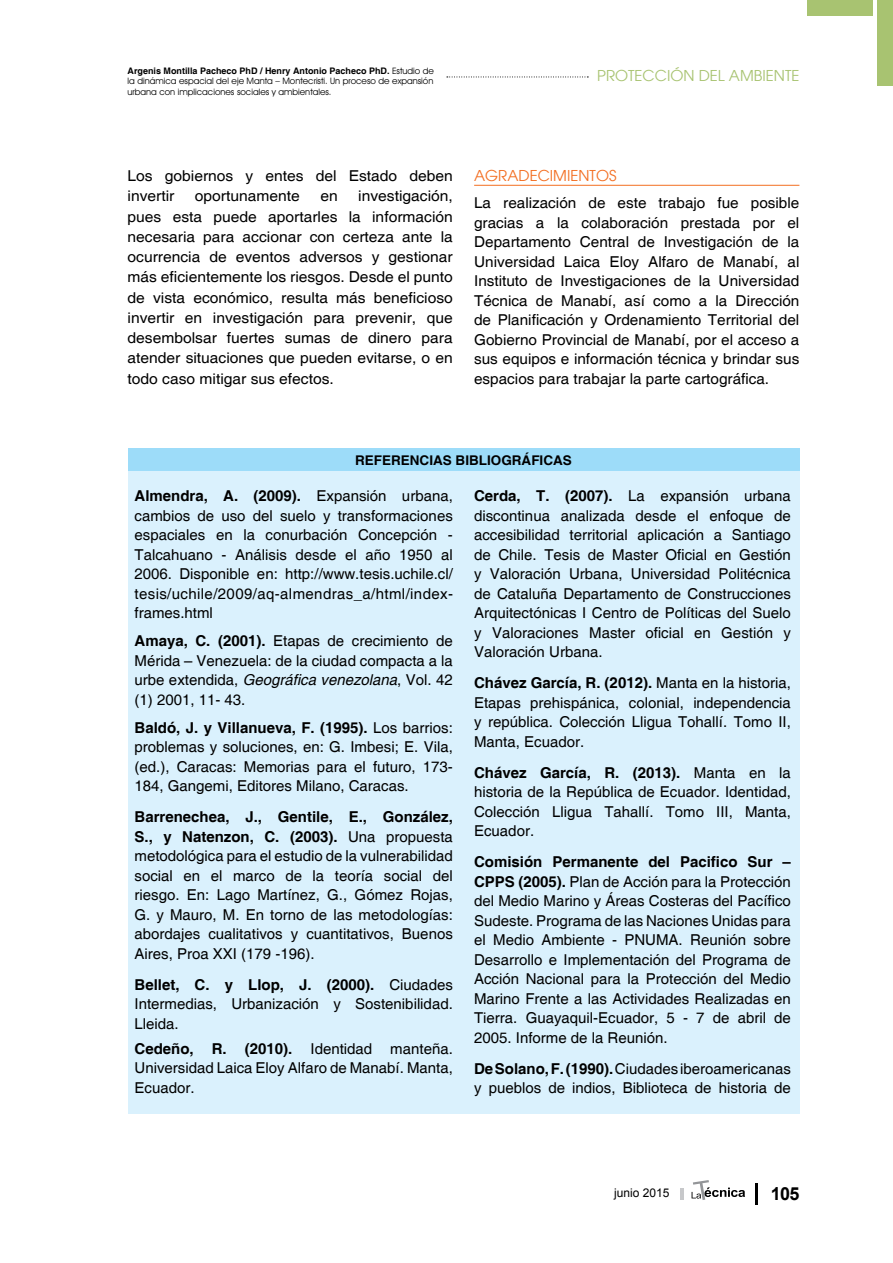
<style>
.page{position:relative;width:893px;height:1263px;background:#fff}
.page>*{position:absolute;margin:0;border:0;box-sizing:border-box;transform-origin:0 0}
.t1{font:700 18px "Arial";color:#000}
.t2{font:15px/19.5px "Helvetica";color:#000;text-align:justify}
.t3{font:15px/20.2px "Helvetica";color:#000;scale:1.04 1}
.t4{font:15px "Avant Garde";color:#a8c371}
.t5{font:15px "Avant Garde";color:#f36e21}
.t6{font:700 13.35px "Helvetica";color:#000}
.t7{font:12px "Arial";color:#000}
.t8{font:700 9px "Helvetica";color:#000}
.t9{font:8.85px/10.5px "Avant Garde IT Cby BT";color:#000}
.s1{font-family:"Avant Garde IT Cby BT";font-weight:400;font-size:8.85px}
.s2{font-weight:700}
.s3{font-style:italic}
</style>
<div class="page">
<svg style="left:692px;top:1180px;width:53px;height:20px"></svg>
<hr style="left:755px;top:1183px;width:3px;height:22px;background:#000">
<hr style="left:680px;top:1188px;width:4px;height:12px;background:#c7c8ca">
<div style="left:128px;top:467px;width:671px;height:647px;background:#daf1fd"></div>
<div style="left:128px;top:448px;width:671px;height:22px;background:#9ddcf9"></div>
<hr style="left:474px;top:185px;width:325px;height:1px;background:#f36e21">
<div style="left:877px;top:0;width:16px;height:85px;background:#a8c371"></div>
<div style="left:807px;top:0;width:66px;height:16px;background:#a8c371"></div>
<svg style="left:447px;top:77px;width:141px;height:1px"></svg>
<p class="t8" style="left:128px;top:65px;width:308px">Argenis Montilla Pacheco PhD / Henry Antonio Pacheco PhD. <span class="s1">Estudio de</span></p>
<p class="t9" style="left:128px;top:76px;width:307px">la dinámica espacial del eje Manta – Montecristi. Un proceso de expansión urbana con implicaciones sociales y ambientales.</p>
<p class="t4" style="left:597px;top:67px;width:204px">PROTECCIÓN DEL AMBIENTE</p>
<p class="t3" style="left:128px;top:166px;width:314px">Los gobiernos y entes del Estado deben invertir</p>
<p class="t3" style="left:128px;top:186px;width:314px;text-align:justify;text-indent:231px">investigación, pues esta puede aportarles la información necesaria para accionar con certeza ante la ocurrencia de eventos adversos y gestionar más eficientemente los riesgos. Desde el punto de vista económico, resulta más beneficioso invertir en investigación para prevenir, que desembolsar fuertes sumas de dinero para atender situaciones que pueden evitarse, o en todo caso mitigar sus efectos.</p>
<p class="t3" style="left:195px;top:186px;width:102px">oportunamente</p>
<p class="t3" style="left:320px;top:186px;width:18px">en</p>
<p class="t5" style="left:474px;top:167px;width:144px">AGRADECIMIENTOS</p>
<p class="t2" style="left:474px;top:194px;width:327px">La realización de este trabajo fue posible gracias a la colaboración prestada por el Departamento Central de Investigación de la Universidad Laica Eloy Alfaro de Manabí, al Instituto de Investigaciones de la Universidad Técnica de Manabí, así como a la Dirección de Planificación y Ordenamiento Territorial del Gobierno Provincial de Manabí, por el acceso a sus equipos e información técnica y brindar sus espacios para trabajar la parte cartográfica.</p>
<p class="t6" style="left:355px;top:452px;width:218px">REFERENCIAS BIBLIOGRÁFICAS</p>
<p class="t2" style="left:134px;top:486px;width:320px"><span class="s2">Almendra, A. (2009).</span> Expansión urbana, cambios de uso del suelo y transformaciones espaciales en la conurbación Concepción - Talcahuano - Análisis desde el año 1950 al 2006. Disponible en: http://www.tesis.uchile.cl/ tesis/uchile/2009/aq-almendras_a/html/index&shy;frames.html</p>
<p class="t2" style="left:134px;top:631px;width:320px"><span class="s2">Amaya, C. (2001).</span> Etapas de crecimiento de Mérida – Venezuela: de la ciudad compacta a la urbe extendida, <span class="s3">Geográfica venezolana</span>, Vol. 42 (1) 2001, 11- 43.</p>
<p class="t2" style="left:134px;top:718px;width:320px"><span class="s2">Baldó, J. y Villanueva, F. (1995).</span> Los barrios: problemas y soluciones, en: G. Imbesi; E. Vila, (ed.), Caracas: Memorias para el futuro, 173- 184, Gangemi, Editores Milano, Caracas.</p>
<p class="t2" style="left:134px;top:808px;width:320px"><span class="s2">Barrenechea, J., Gentile, E., González, S., y Natenzon, C. (2003).</span> Una propuesta metodológica para el estudio de la vulnerabilidad social en el marco de la teoría social del riesgo. En: Lago Martínez, G., Gómez Rojas, G. y Mauro, M. En torno de las metodologías: abordajes cualitativos y cuantitativos, Buenos Aires, Proa XXI (179 -196).</p>
<p class="t2" style="left:134px;top:975px;width:320px"><span class="s2">Bellet, C. y Llop, J. (2000).</span> Ciudades Intermedias, Urbanización y Sostenibilidad.<br>Lleida.</p>
<p class="t2" style="left:134px;top:1039px;width:320px"><span class="s2">Cedeño, R. (2010).</span> Identidad manteña.<br>Universidad Laica Eloy Alfaro de Manabí. Manta, Ecuador.</p>
<p class="t2" style="left:474px;top:486px;width:318px"><span class="s2">Cerda, T. (2007).</span> La expansión urbana discontinua analizada desde el enfoque de accesibilidad territorial aplicación a Santiago de Chile. Tesis de Master Oficial en Gestión y Valoración Urbana, Universidad Politécnica de Cataluña Departamento de Construcciones Arquitectónicas I Centro de Políticas del Suelo y Valoraciones Master oficial en Gestión y Valoración Urbana.</p>
<p class="t2" style="left:474px;top:673px;width:318px"><span class="s2">Chávez García, R. (2012).</span> Manta en la historia, Etapas prehispánica, colonial, independencia y república. Colección Lligua Tohallí. Tomo II, Manta, Ecuador.</p>
<p class="t2" style="left:474px;top:763px;width:318px"><span class="s2">Chávez García, R. (2013).</span> Manta en la historia de la República de Ecuador. Identidad, Colección Lligua Tahallí. Tomo III, Manta, Ecuador.</p>
<p class="t2" style="left:474px;top:853px;width:318px"><span class="s2">Comisión Permanente del Pacifico Sur – CPPS (2005).</span> Plan de Acción para la Protección del Medio Marino y Áreas Costeras del Pacífico Sudeste. Programa de las Naciones Unidas para el Medio Ambiente - PNUMA. Reunión sobre Desarrollo e Implementación del Programa de Acción Nacional para la Protección del Medio Marino Frente a las Actividades Realizadas en Tierra. Guayaquil-Ecuador, 5 - 7 de abril de 2005. Informe de la Reunión.</p>
<p class="t2" style="left:474px;top:1059px;width:318px"><span class="s2">De Solano, F. (1990).</span> Ciudades iberoamericanas y pueblos de indios, Biblioteca de historia de</p>
<p class="t7" style="left:614px;top:1185px;width:57px">junio 2015</p>
<p class="t1" style="left:771px;top:1181px;width:30px">105</p>
</div>
